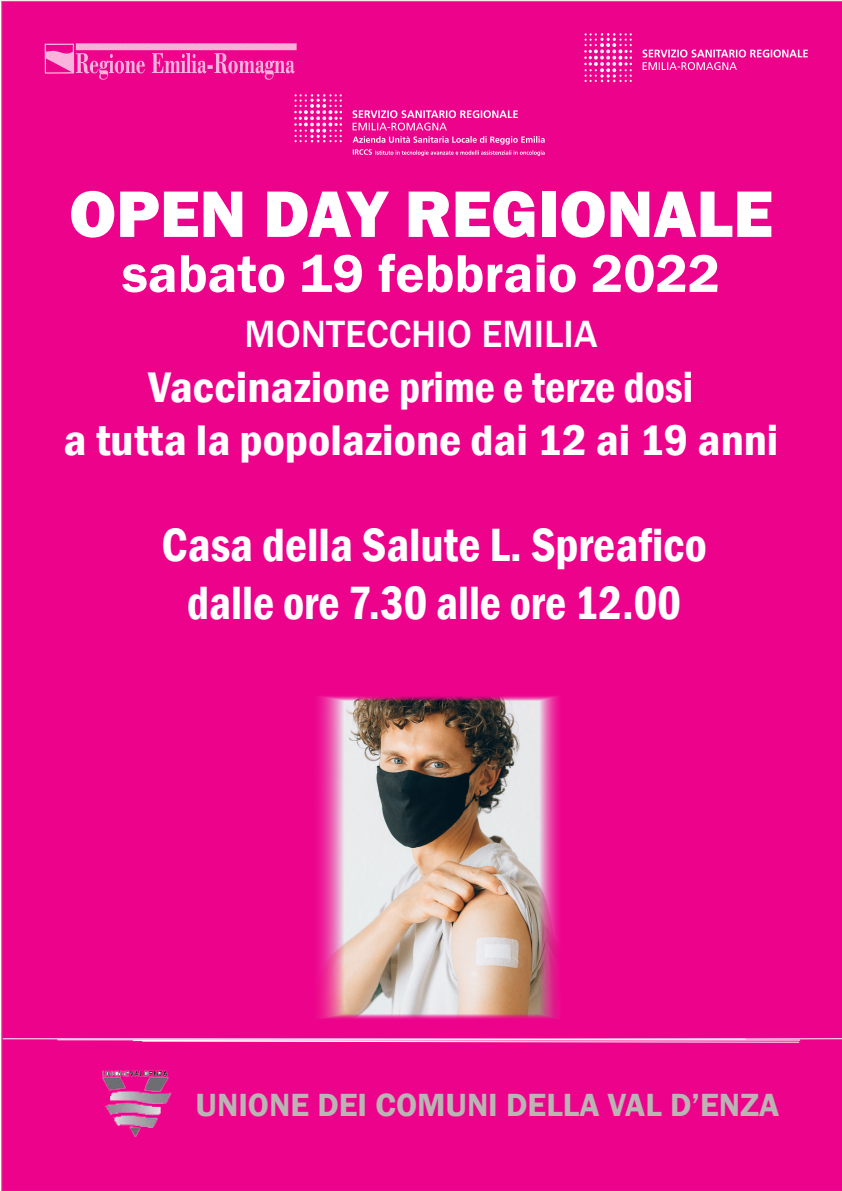
<style>
.page{position:relative;width:842px;height:1191px;background:#fff}
.page>*{position:absolute;margin:0;border:0;box-sizing:border-box;transform-origin:0 0}
.t1{font:800 68px "Franklin Gothic";color:#fff}
.t2{font:600 55px "Franklin Gothic";color:#fff}
.t3{font:600 condensed 48px/57.6px "Franklin Gothic";color:#fff;text-align:center}
.t4{font:600 condensed 44px "Franklin Gothic";color:#fff;scale:1.1 1}
.t5{font:500 39px "Franklin Gothic";color:#fff}
.t6{font:600 33px "Franklin Gothic";color:#bab5b4}
</style>
<div class="page">
<div style="left:1px;top:1px;width:841px;height:1190px;background:#ed028c"></div>
<hr style="left:3px;top:1038px;width:743px;height:1px;background:#fff">
<svg style="left:132px;top:1037px;width:710px;height:6px;background:#f46bbb"></svg>
<hr style="left:57px;top:1039px;width:743px;height:1px;background:#fff">
<img style="left:98px;top:1061px;width:77px;height:80px">
<img style="left:295px;top:94px;width:252px;height:61px">
<img style="left:311px;top:695px;width:253px;height:325px">
<img style="left:36px;top:34px;width:268px;height:57px">
<img style="left:585px;top:34px;width:252px;height:61px">
<div style="left:636px;top:73px;width:206px;height:43px;background:#ed028c"></div>
<p class="t1" style="left:69px;top:170px;width:705px">OPEN DAY REGIONALE</p>
<p class="t2" style="left:122px;top:240px;width:600px">sabato 19 febbraio 2022</p>
<p class="t5" style="left:245px;top:310px;width:354px">MONTECCHIO EMILIA</p>
<p class="t4" style="left:149px;top:358px;width:497px">Vaccinazione prime e terze dosi</p>
<p class="t4" style="left:64px;top:411px;width:651px">a tutta la popolazione dai 12 ai 19 anni</p>
<p class="t3" style="left:162px;top:515px;width:547px">Casa della Salute L. Spreafico dalle ore 7.30 alle ore 12.00</p>
<p class="t6" style="left:196px;top:1085px;width:585px">UNIONE DEI COMUNI DELLA VAL D’ENZA</p>
</div>
